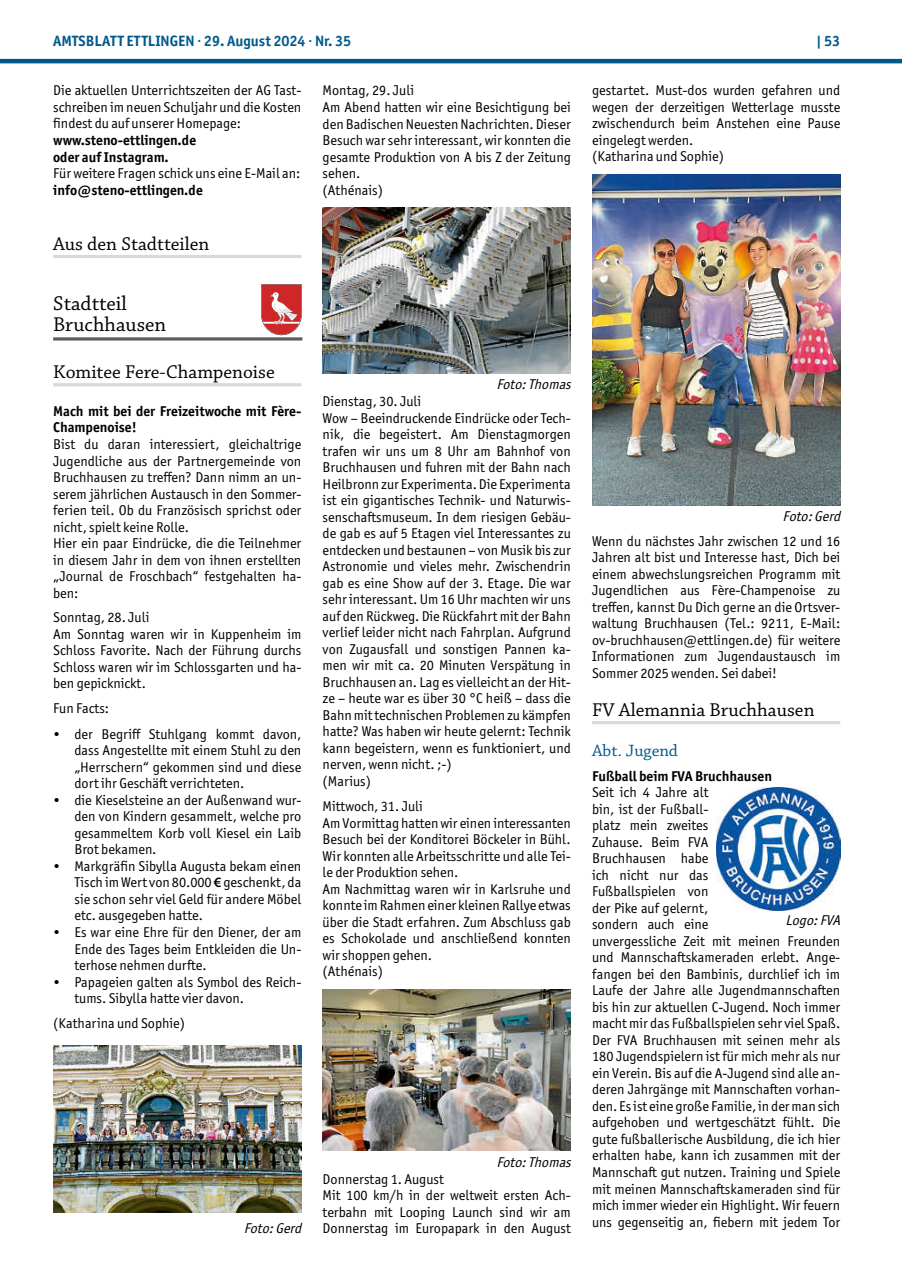
<style>
.page{position:relative;width:902px;height:1280px;background:#fff}
.page>*{position:absolute;margin:0;border:0;box-sizing:border-box;transform-origin:0 0}
.t1{font:21px/21px "Chaparral Pro";color:#000}
.t2{font:19.5px "Chaparral Pro";color:#000}
.t3{font:17.25px "Chaparral Pro";color:#01598b}
.t4{font:700 15px "Officina Sans ITC Pro";color:#01598b}
.t5{font:14.25px/16.5px "Officina Sans ITC Pro";color:#000}
.t6{font:700 14.25px/16.6px "Officina Sans ITC Pro";color:#000}
.t7{font:italic 14.25px "Officina Sans ITC Pro";color:#000}
.s1{font-family:"Myriad Pro";font-weight:600}
</style>
<div class="page">
<hr style="left:0;top:59px;width:901px;height:4px;background:#01598b">
<hr style="left:53px;top:255px;width:248px;height:3px;background:#d9d9d9">
<hr style="left:53px;top:383px;width:248px;height:3px;background:#d9d9d9">
<svg style="left:53px;top:337px;width:249px;height:4px"></svg>
<svg style="left:261px;top:284px;width:40px;height:52px"></svg>
<img style="left:53px;top:1046px;width:248px;height:166px">
<img style="left:322px;top:208px;width:248px;height:165px">
<img style="left:322px;top:989px;width:248px;height:162px">
<hr style="left:592px;top:721px;width:248px;height:3px;background:#d9d9d9">
<img style="left:592px;top:174px;width:248px;height:331px">
<img style="left:716px;top:787px;width:124px;height:124px">
<p class="t4" style="left:53px;top:31px;width:299px">AMTSBLATT ETTLINGEN · 29. August 2024 · Nr. 35</p>
<p class="t4" style="left:816px;top:31px;width:26px">| 53</p>
<p class="t5" style="left:53px;top:82px;width:250px;text-align:justify">Die aktuellen Unterrichtszeiten der AG Tast&shy;schreiben im neuen Schuljahr und die Kosten findest du auf unserer Homepage:</p>
<p class="t6" style="left:53px;top:132px;width:144px">www.steno-ettlingen.de oder auf Instagram.</p>
<p class="t5" style="left:53px;top:165px;width:249px">Für weitere Fragen schick uns eine E-Mail an:</p>
<p class="t6" style="left:53px;top:182px;width:151px">info@steno-ettlingen.de</p>
<h2 class="t2" style="left:53px;top:233px;width:158px">Aus den Stadtteilen</h2>
<p class="t5" style="left:322px;top:82px;width:250px">Montag, 29. Juli<br>Am Abend hatten wir eine Besichtigung bei den Badischen Neuesten Nachrichten. Dieser<br>Besuch war sehr interessant, wir konnten die gesamte Produktion von A bis Z der Zeitung sehen.<br>(Athénais)</p>
<p class="t5" style="left:592px;top:82px;width:250px">gestartet. Must-dos wurden gefahren und wegen der derzeitigen Wetterlage musste zwischendurch beim Anstehen eine Pause eingelegt werden.<br>(Katharina und Sophie)</p>
<h1 class="t1" style="left:53px;top:294px;width:115px">Stadtteil<br>Bruchhausen</h1>
<h2 class="t2" style="left:53px;top:361px;width:223px">Komitee Fere-Champenoise</h2>
<p class="t6" style="left:53px;top:403px;width:250px">Mach mit bei der Freizeitwoche mit Fère-<br>Champenoise!</p>
<p class="t5" style="left:53px;top:436px;width:250px">Bist du daran interessiert, gleichaltrige Jugendliche aus der Partnergemeinde von Bruchhausen zu treffen? Dann nimm an un&shy;serem jährlichen Austausch in den Sommer&shy;ferien teil. Ob du Französisch sprichst oder nicht, spielt keine Rolle.<br>Hier ein paar Eindrücke, die die Teilnehmer in diesem Jahr in dem von ihnen erstellten „Journal de Froschbach“ festgehalten ha&shy;ben:</p>
<p class="t5" style="left:53px;top:609px;width:250px">Sonntag, 28. Juli<br>Am Sonntag waren wir in Kuppenheim im<br>Schloss Favorite. Nach der Führung durchs<br>Schloss waren wir im Schlossgarten und ha&shy;ben gepicknickt.</p>
<p class="t5" style="left:53px;top:700px;width:57px">Fun Facts:</p>
<p class="t5" style="left:74px;top:725px;width:228px;text-align:justify;text-indent:-21px">• der Begriff Stuhlgang kommt davon, dass Angestellte mit einem Stuhl zu den „Herrschern“ gekommen sind und diese dort ihr Geschäft verrichteten.</p>
<p class="t5" style="left:74px;top:792px;width:228px;text-align:justify;text-indent:-21px">• die Kieselsteine an der Außenwand wur&shy;den von Kindern gesammelt, welche pro gesammeltem Korb voll Kiesel ein Laib Brot bekamen.</p>
<p class="t5" style="left:74px;top:858px;width:228px;text-align:justify;text-indent:-21px">• Markgräfin Sibylla Augusta bekam einen Tisch im Wert von 80.000 <span class="s1">€</span> geschenkt, da sie schon sehr viel Geld für andere Möbel etc. ausgegeben hatte.</p>
<p class="t5" style="left:74px;top:924px;width:228px;text-align:justify;text-indent:-21px">• Es war eine Ehre für den Diener, der am Ende des Tages beim Entkleiden die Un&shy;terhose nehmen durfte.</p>
<p class="t5" style="left:74px;top:974px;width:228px;text-indent:-21px">• Papageien galten als Symbol des Reich&shy;tums. Sibylla hatte vier davon.</p>
<p class="t5" style="left:53px;top:1015px;width:133px">(Katharina und Sophie)</p>
<p class="t7" style="left:496px;top:376px;width:80px">Foto:Thomas</p>
<p class="t5" style="left:322px;top:393px;width:250px">Dienstag, 30. Juli<br>Wow – Beeindruckende Eindrücke oder Tech&shy;nik, die begeistert. Am Dienstagmorgen trafen wir uns um 8 Uhr am Bahnhof von Bruchhausen und fuhren mit der Bahn nach Heilbronn zur Experimenta. Die Experimenta ist ein gigantisches Technik- und Naturwis&shy;senschaftsmuseum. In dem riesigen Gebäu&shy;de gab es auf 5 Etagen viel Interessantes zu entdecken und bestaunen – von Musik bis zur Astronomie und vieles mehr. Zwischendrin gab es eine Show auf der 3. Etage. Die war sehr interessant. Um 16 Uhr machten wir uns auf den Rückweg. Die Rückfahrt mit der Bahn verlief leider nicht nach Fahrplan. Aufgrund von Zugausfall und sonstigen Pannen ka&shy;men wir mit ca. 20 Minuten Verspätung in Bruchhausen an. Lag es vielleicht an der Hit&shy;ze – heute war es über 30 °C heiß – dass die Bahn mit technischen Problemen zu kämpfen hatte? Was haben wir heute gelernt: Technik kann begeistern, wenn es funktioniert, und nerven, wenn nicht. ;-)<br>(Marius)</p>
<p class="t5" style="left:322px;top:798px;width:250px">Mittwoch, 31. Juli<br>Am Vormittag hatten wir einen interessanten Besuch bei der Konditorei Böckeler in Bühl.<br>Wir konnten alle Arbeitsschritte und alle Tei&shy;le der Produktion sehen.<br>Am Nachmittag waren wir in Karlsruhe und konnte im Rahmen einer kleinen Rallye etwas über die Stadt erfahren. Zum Abschluss gab es Schokolade und anschließend konnten wir shoppen gehen.<br>(Athénais)</p>
<p class="t7" style="left:244px;top:1220px;width:63px">Foto:Gerd</p>
<p class="t7" style="left:496px;top:1154px;width:80px">Foto:Thomas</p>
<p class="t5" style="left:322px;top:1170px;width:250px">Donnerstag 1. August<br>Mit 100 km/h in der weltweit ersten Ach&shy;terbahn mit Looping Launch sind wir am Donnerstag im Europapark in den August</p>
<p class="t7" style="left:782px;top:508px;width:63px">Foto:Gerd</p>
<p class="t5" style="left:592px;top:533px;width:250px;text-align:justify">Wenn du nächstes Jahr zwischen 12 und 16<br>Jahren alt bist und Interesse hast, Dich bei einem abwechslungsreichen Programm mit Jugendlichen aus Fère-Champenoise zu treffen, kannst Du Dich gerne an die Ortsver&shy;waltung Bruchhausen (Tel.: 9211, E-Mail: ov-bruchhausen@ettlingen.de) für weitere Informationen zum Jugendaustausch im Sommer 2025 wenden. Sei dabei!</p>
<h2 class="t2" style="left:592px;top:699px;width:224px">FV Alemannia Bruchhausen</h2>
<p class="t3" style="left:592px;top:741px;width:87px">Abt. Jugend</p>
<p class="t6" style="left:592px;top:768px;width:181px">Fußball beim FVA Bruchhausen</p>
<p class="t5" style="left:592px;top:784px;width:250px">Seit ich 4 Jahre alt<br>bin, ist der Fußball-<br>platz mein zweites<br>Zuhause. Beim FVA<br>Bruchhausen habe<br>ich nicht nur das<br>Fußballspielen von<br>der Pike auf gelernt,<br>sondern auch eine<br>unvergessliche Zeit mit meinen Freunden und Mannschaftskameraden erlebt. Ange&shy;fangen bei den Bambinis, durchlief ich im Laufe der Jahre alle Jugendmannschaften bis hin zur aktuellen C-Jugend. Noch immer macht mir das Fußballspielen sehr viel Spaß.<br>Der FVA Bruchhausen mit seinen mehr als 180 Jugendspielern ist für mich mehr als nur ein Verein. Bis auf die A-Jugend sind alle an&shy;deren Jahrgänge mit Mannschaften vorhan&shy;den. Es ist eine große Familie, in der man sich aufgehoben und wertgeschätzt fühlt. Die gute fußballerische Ausbildung, die ich hier erhalten habe, kann ich zusammen mit der Mannschaft gut nutzen. Training und Spiele mit meinen Mannschaftskameraden sind für mich immer wieder ein Highlight. Wir feuern uns gegenseitig an, fiebern mit jedem Tor</p>
<p class="t7" style="left:785px;top:912px;width:60px">Logo:FVA</p>
</div>
